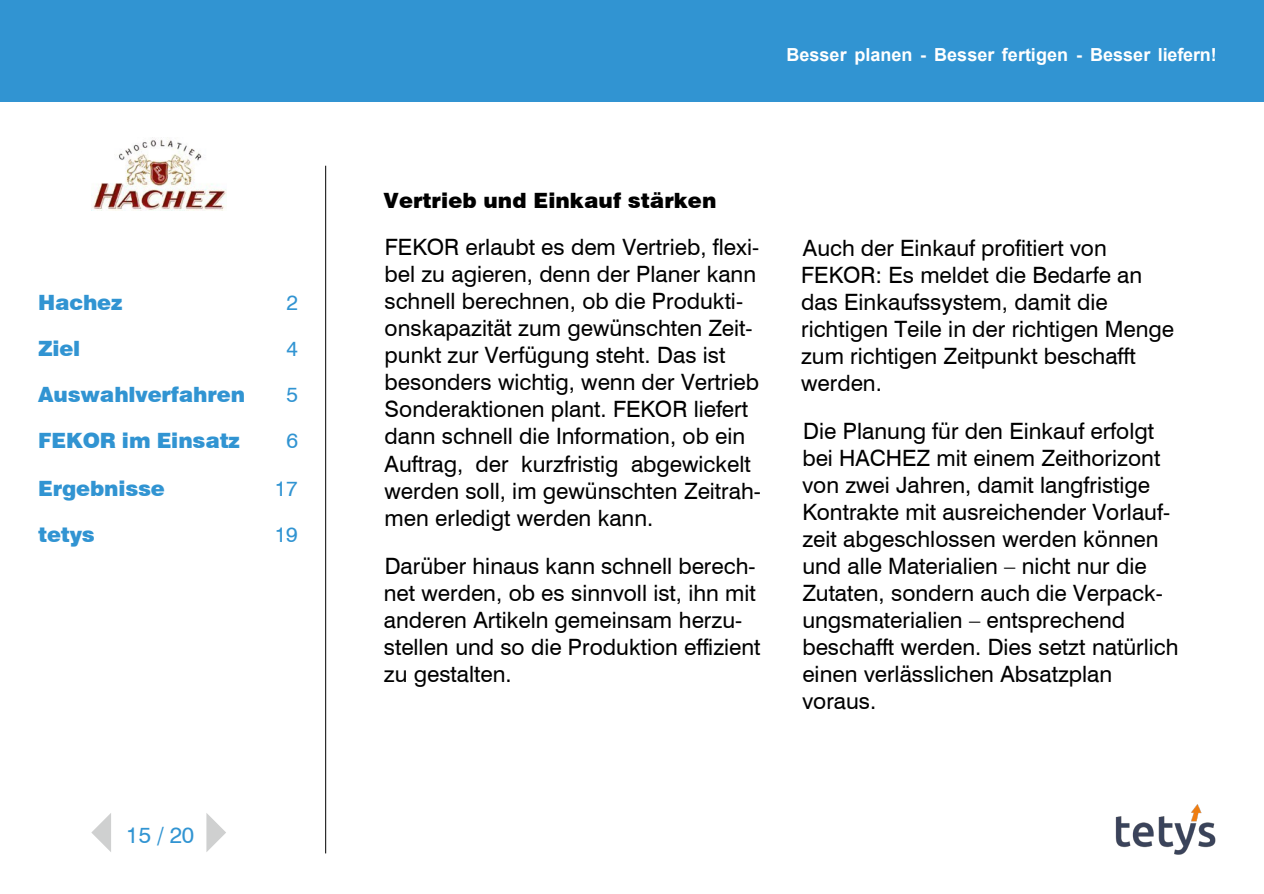
<style>
.page{position:relative;width:1264px;height:894px;background:#fff}
.page>*{position:absolute;margin:0;border:0;box-sizing:border-box;transform-origin:0 0}
.t1{font:22.5px/27px "Swiss 721 BT";color:#000}
.t2{font:22.5px "Swiss 721 BT";color:#3194d2}
.t3{font:900 21px "Swiss 721 BT";letter-spacing:-.01em;color:#3194d2}
.t4{font:900 21px "Swiss 721 BT";color:#000}
.t5{font:21px "Swiss 721 BT";color:#3194d2}
.t6{font:700 18px "Arial";color:#fff}
</style>
<div class="page">
<div style="left:0;top:0;width:1263px;height:101px;background:#3194d2"></div>
<img style="left:91px;top:137px;width:136px;height:73px">
<hr style="left:325px;top:166px;width:1px;height:687px;background:#000">
<svg style="left:206px;top:813px;width:20px;height:39px"></svg>
<svg style="left:91px;top:813px;width:20px;height:39px"></svg>
<img style="left:1115px;top:804px;width:101px;height:51px">
<p class="t3" style="left:38px;top:289px;width:86px">Hachez</p>
<p class="t5" style="left:286px;top:289px;width:13px">2</p>
<p class="t3" style="left:38px;top:335px;width:44px">Ziel</p>
<p class="t5" style="left:286px;top:335px;width:13px">4</p>
<p class="t3" style="left:38px;top:382px;width:208px">Auswahlverfahren</p>
<p class="t5" style="left:286px;top:382px;width:13px">5</p>
<p class="t3" style="left:38px;top:428px;width:203px">FEKOR im Einsatz</p>
<p class="t5" style="left:286px;top:428px;width:13px">6</p>
<p class="t3" style="left:38px;top:475px;width:128px">Ergebnisse</p>
<p class="t5" style="left:275px;top:475px;width:24px">17</p>
<p class="t3" style="left:38px;top:521px;width:58px">tetys</p>
<p class="t5" style="left:275px;top:521px;width:24px">19</p>
<p class="t2" style="left:126px;top:821px;width:69px">15 / 20</p>
<p class="t6" style="left:786px;top:42px;width:432px">Besser planen - Besser fertigen - Besser liefern!</p>
<p class="t4" style="left:383px;top:187px;width:334px">Vertrieb und Einkauf stärken</p>
<p class="t1" style="left:384px;top:233px;width:378px">FEKOR erlaubt es dem Vertrieb, flexi&shy;bel zu agieren, denn der Planer kann schnell berechnen, ob die Produkti&shy;onskapazität zum gewünschten Zeit&shy;punkt zur Verfügung steht. Das ist besonders wichtig, wenn der Vertrieb Sonderaktionen plant. FEKOR liefert dann schnell die Information, ob ein Auftrag, der kurzfristig abgewickelt werden soll, im gewünschten Zeitrah&shy;men erledigt werden kann.</p>
<p class="t1" style="left:384px;top:552px;width:378px">Darüber hinaus kann schnell berech&shy;net werden, ob es sinnvoll ist, ihn mit anderen Artikeln gemeinsam herzu&shy;stellen und so die Produktion effizient zu gestalten.</p>
<p class="t1" style="left:801px;top:234px;width:374px">Auch der Einkauf profitiert von<br>FEKOR: Es meldet die Bedarfe an das Einkaufssystem, damit die richtigen Teile in der richtigen Menge zum richtigen Zeitpunkt beschafft werden.</p>
<p class="t1" style="left:802px;top:417px;width:377px">Die Planung für den Einkauf erfolgt bei HACHEZ mit einem Zeithorizont von zwei Jahren, damit langfristige Kontrakte mit ausreichender Vorlauf&shy;zeit abgeschlossen werden können und alle Materialien – nicht nur die Zutaten, sondern auch die Verpack&shy;ungsmaterialien – entsprechend beschafft werden. Dies setzt natürlich einen verlässlichen Absatzplan voraus.</p>
</div>
